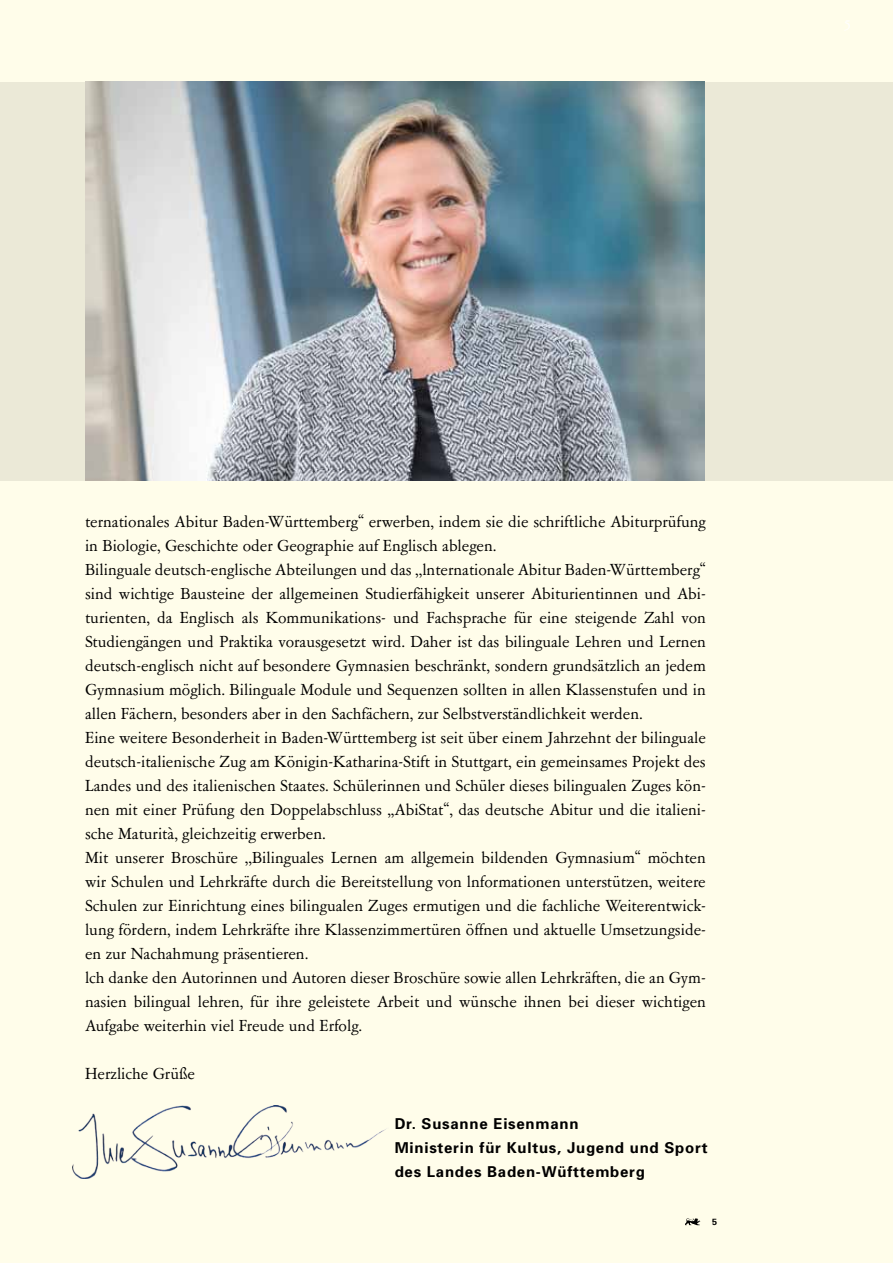
<style>
.page{position:relative;width:893px;height:1263px;background:#fffdea}
.page>*{position:absolute;margin:0;border:0;box-sizing:border-box;transform-origin:0 0}
.t1{font:18px/24px "Garamont Amst SB";color:#000;text-align:justify}
.t2{font:700 15px/24px "Univers";letter-spacing:.05em;color:#000}
.t3{font:700 9px "Univers";color:#000}
</style>
<div class="page">
<svg style="left:685px;top:1218px;width:15px;height:7px"></svg>
<div style="left:0;top:82px;width:893px;height:398px;background:#ebe9d7"></div>
<img style="left:85px;top:82px;width:619px;height:398px">
<img style="left:72px;top:1106px;width:314px;height:72px">
<p class="t1" style="left:85px;top:511px;width:622px">ternationales Abitur Baden-Württemberg“ erwerben, indem sie die schriftliche Abiturprüfung in Biologie, Geschichte oder Geographie auf Englisch ablegen.</p>
<p class="t1" style="left:85px;top:559px;width:622px">Bilinguale deutsch-englische Abteilungen und das ,,lnternationale Abitur Baden-Württemberg“ sind wichtige Bausteine der allgemeinen Studierfähigkeit unserer Abiturientinnen und Abi&shy;turienten, da Englisch als Kommunikations- und Fachsprache für eine steigende Zahl von Studiengängen und Praktika vorausgesetzt wird. Daher ist das bilinguale Lehren und Lernen deutsch-englisch nicht auf besondere Gymnasien beschränkt, sondern grundsätzlich an jedem Gymnasium möglich. Bilinguale Module und Sequenzen sollten in allen Klassenstufen und in allen Fächern, besonders aber in den Sachfächern, zur Selbstverständlichkeit werden.</p>
<p class="t1" style="left:85px;top:727px;width:622px">Eine weitere Besonderheit in Baden-Württemberg ist seit über einem Jahrzehnt der bilinguale deutsch-italienische Zug am Königin-Katharina-Stift in Stuttgart, ein gemeinsames Projekt des Landes und des italienischen Staates. Schülerinnen und Schüler dieses bilingualen Zuges kön&shy;nen mit einer Prüfung den Doppelabschluss ,,AbiStat“, das deutsche Abitur und die italieni&shy;sche Maturità, gleichzeitig erwerben.</p>
<p class="t1" style="left:85px;top:847px;width:622px">Mit unserer Broschüre ,,Bilinguales Lernen am allgemein bildenden Gymnasium“ möchten wir Schulen und Lehrkräfte durch die Bereitstellung von lnformationen unterstützen, weitere Schulen zur Einrichtung eines bilingualen Zuges ermutigen und die fachliche Weiterentwick&shy;lung fördern, indem Lehrkräfte ihre Klassenzimmertüren öffnen und aktuelle Umsetzungside&shy;en zur Nachahmung präsentieren.</p>
<p class="t1" style="left:85px;top:967px;width:622px">lch danke den Autorinnen und Autoren dieser Broschüre sowie allen Lehrkräften, die an Gym&shy;nasien bilingual lehren, für ihre geleistete Arbeit und wünsche ihnen bei dieser wichtigen Aufgabe weiterhin viel Freude und Erfolg.</p>
<p class="t1" style="left:85px;top:1063px;width:111px">Herzliche Grüße</p>
<p class="t2" style="left:395px;top:1111px;width:185px">Dr. Susanne Eisenmann</p>
<p class="t2" style="left:395px;top:1135px;width:314px">Ministerin für Kultus, Jugend und Sport des Landes Baden-Wüfttemberg</p>
<p class="t3" style="left:712px;top:1216px;width:7px">5</p>
</div>
